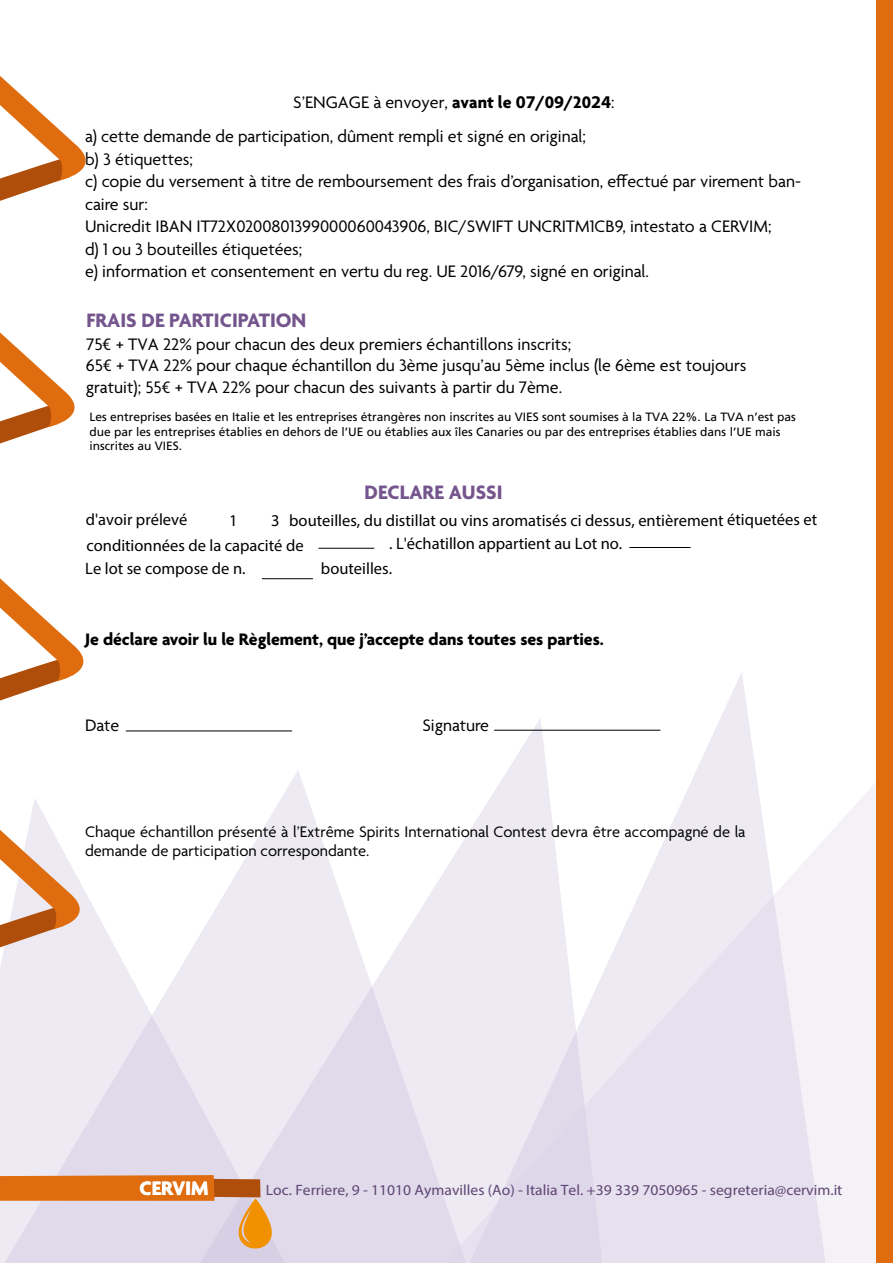
<style>
.page{position:relative;width:893px;height:1263px;background:#fff}
.page>*{position:absolute;margin:0;border:0;box-sizing:border-box;transform-origin:0 0}
.t1{font:700 21px "Agenda";color:#74558d}
.t2{font:700 21px "Agenda";color:#fff}
.t3{font:18px/22.5px "Agenda";color:#000}
.t4{font:700 18px "Agenda";color:#000}
.t5{font:16.5px/25px "Myriad Pro";color:#000}
.t6{font:16.5px/18.9px "Agenda";color:#000}
.t7{font:15px "Myriad Pro";color:#5f4673;scale:1.04 1}
.t8{font:12px/14.4px "Frutiger LT 55 Rm";color:#000}
.s1{font-weight:700}
.s2{font-family:"Myriad Pro";font-weight:700}
</style>
<div class="page">
<svg style="left:0;top:914px;width:197px;height:349px;background:#eae7f1"></svg>
<svg style="left:197px;top:730px;width:247px;height:533px"></svg>
<svg style="left:444px;top:672px;width:432px;height:591px"></svg>
<svg style="left:0;top:1169px;width:272px;height:80px;background:#dfb6a0"></svg>
<div style="left:876px;top:0;width:17px;height:1263px;background:#df6d0f"></div>
<svg style="left:0;top:76px;width:97px;height:956px"></svg>
<hr style="left:318px;top:548px;width:56px;height:1px;background:#000">
<hr style="left:629px;top:547px;width:62px;height:1px;background:#000">
<hr style="left:126px;top:730px;width:166px;height:1px;background:#000">
<hr style="left:494px;top:730px;width:166px;height:1px;background:#000">
<hr style="left:262px;top:578px;width:51px;height:1px;background:#000">
<p class="t3" style="left:85px;top:87px;width:531px;line-height:33.9px;text-indent:208px">S’ENGAGE à envoyer, <span class="s1">avant le</span> <span class="s2">07</span><span class="s1">/0</span><span class="s2">9</span><span class="s1">/20</span><span class="s2">24</span>: a) cette demande de participation, dûment rempli et signé en original;</p>
<p class="t3" style="left:85px;top:149px;width:717px">b) 3 étiquettes;<br>c) copie du versement à titre de remboursement des frais d’organisation, effectué par virement ban&shy;caire sur:<br>Unicredit IBAN IT72X0200801399000060043906, BIC/SWIFT UNCRITM1CB9, intestato a CERVIM;<br>d) 1 ou 3 bouteilles étiquetées;<br>e) information et consentement en vertu du reg. UE 2016/679, signé en original.</p>
<p class="t1" style="left:86px;top:309px;width:221px">FRAIS DE PARTICIPATION</p>
<p class="t3" style="left:86px;top:334px;width:662px;line-height:21.6px">75€ + TVA 22% pour chacun des deux premiers échantillons inscrits;<br>65€ + TVA 22% pour chaque échantillon du 3ème jusqu’au 5ème inclus (le 6ème est toujours gratuit); 55€ + TVA 22% pour chacun des suivants à partir du 7ème.</p>
<p class="t8" style="left:89px;top:410px;width:708px">Les entreprises basées en Italie et les entreprises étrangères non inscrites au VIES sont soumises à la TVA 22%. La TVA n’est pas due par les entreprises établies en dehors de l’UE ou établies aux îles Canaries ou par des entreprises établies dans l’UE mais inscrites au VIES.</p>
<p class="t1" style="left:365px;top:481px;width:140px">DECLARE AUSSI</p>
<p class="t5" style="left:86px;top:507px;width:103px">d'avoir prélevé</p>
<p class="t5" style="left:229px;top:508px;width:10px">1</p>
<p class="t5" style="left:86px;top:508px;width:732px;text-indent:185px">3 bouteilles, du distillat ou vins aromatisés ci dessus, entièrement étiquetées et conditionnées de la capacité de</p>
<p class="t5" style="left:389px;top:531px;width:235px">. L'échatillon appartient au Lot no.</p>
<p class="t5" style="left:85px;top:555px;width:162px">Le lot se compose de n.</p>
<p class="t5" style="left:321px;top:555px;width:73px">bouteilles.</p>
<p class="t4" style="left:85px;top:629px;width:520px">Je déclare avoir lu le Règlement, que j’accepte dans toutes ses parties.</p>
<p class="t3" style="left:85px;top:715px;width:36px">Date</p>
<p class="t3" style="left:422px;top:715px;width:68px">Signature</p>
<p class="t6" style="left:85px;top:823px;width:662px">Chaque échantillon présenté à l’Extrême Spirits International Contest devra être accompagné de la demande de participation correspondante.</p>
<p class="t2" style="left:139px;top:1177px;width:71px">CERVIM</p>
<p class="t7" style="left:266px;top:1181px;width:556px">Loc. Ferriere, 9 - 11010 Aymavilles (Ao) - Italia Tel. +39 339 7050965 - segreteria@cervim.it</p>
</div>
